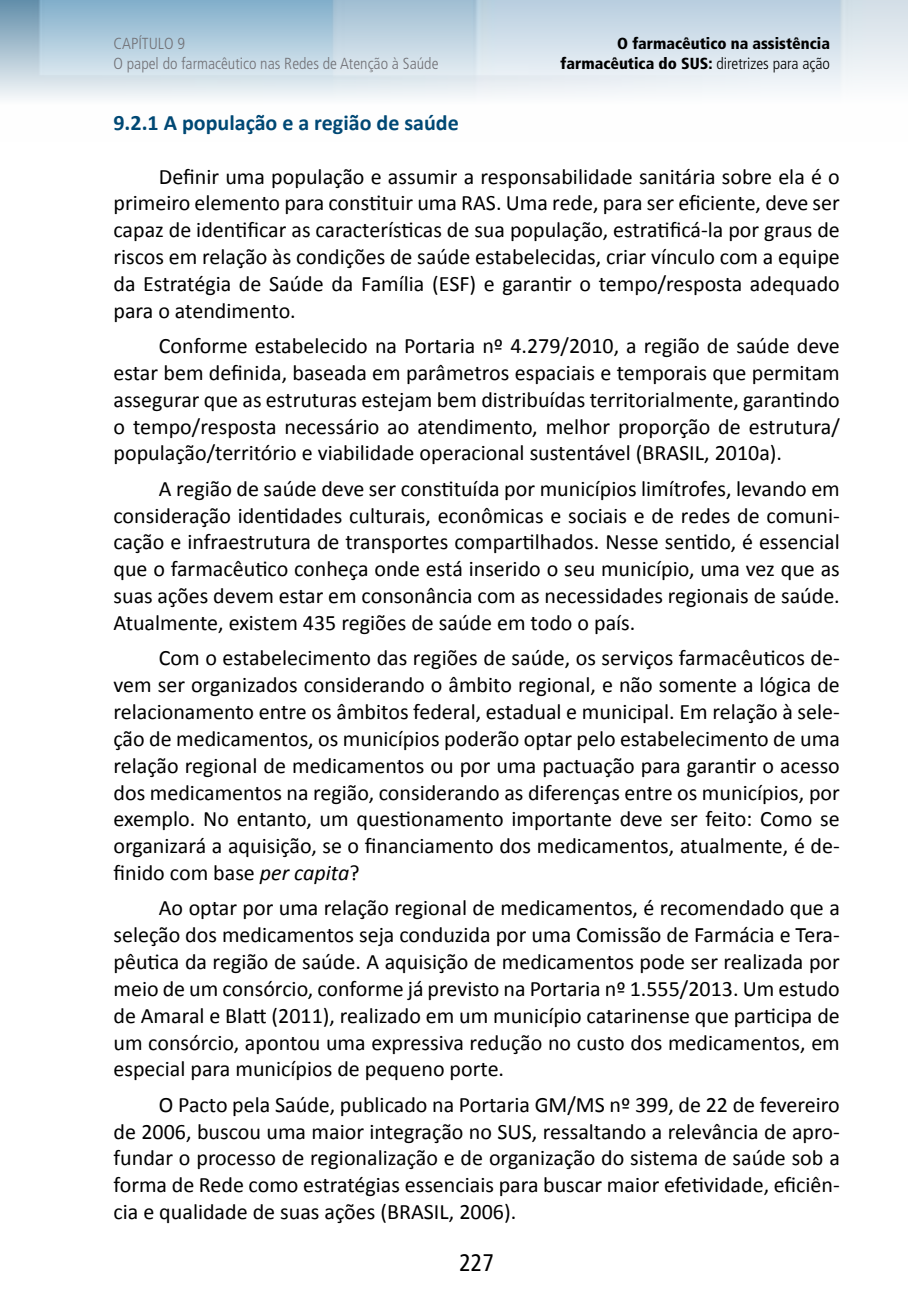
<style>
.page{position:relative;width:908px;height:1304px;background:#fff}
.page>*{position:absolute;margin:0;border:0;box-sizing:border-box;transform-origin:0 0}
.t1{font:condensed 24px "Frutiger";color:#000}
.t2{font:22px/26.8px "Calibri";color:#000;text-align:justify}
.t3{font:700 22px "Calibri";color:#004874}
.t4{font:900 condensed 16px/19.2px "Frutiger";color:#000;text-align:right}
.t5{font:300 condensed 16px/19.2px "Frutiger";color:#727277}
.s1{font-weight:300}
.s2{font-style:italic}
</style>
<div class="page">
<img style="left:0;top:0;width:907px;height:99px">
<p class="t5" style="left:113px;top:35px;width:326px">CAPÍTULO 9<br>O papel do farmacêutico nas Redes de Atenção à Saúde</p>
<p class="t4" style="left:560px;top:34px;width:271px">O farmacêutico na assistência farmacêutica do SUS: <span class="s1">diretrizes para ação</span></p>
<p class="t3" style="left:113px;top:107px;width:346px">9.2.1 A população e a região de saúde</p>
<p class="t2" style="left:113px;top:162px;width:727px;text-indent:45px">Definir uma população e assumir a responsabilidade sanitária sobre ela é o primeiro elemento para constituir uma RAS. Uma rede, para ser eficiente, deve ser capaz de identificar as características de sua população, estratificá-la por graus de riscos em relação às condições de saúde estabelecidas, criar vínculo com a equipe da Estratégia de Saúde da Família (ESF) e garantir o tempo/resposta adequado para o atendimento.</p>
<p class="t2" style="left:113px;top:332px;width:727px;text-indent:45px">Conforme estabelecido na Portaria nº 4.279/2010, a região de saúde deve estar bem definida, baseada em parâmetros espaciais e temporais que permitam assegurar que as estruturas estejam bem distribuídas territorialmente, garantindo o tempo/resposta necessário ao atendimento, melhor proporção de estrutura/ população/território e viabilidade operacional sustentável (BRASIL, 2010a).</p>
<p class="t2" style="left:113px;top:474px;width:727px;text-indent:45px">A região de saúde deve ser constituída por municípios limítrofes, levando em consideração identidades culturais, econômicas e sociais e de redes de comuni&shy;cação e infraestrutura de transportes compartilhados. Nesse sentido, é essencial que o farmacêutico conheça onde está inserido o seu município, uma vez que as suas ações devem estar em consonância com as necessidades regionais de saúde.<br>Atualmente, existem 435 regiões de saúde em todo o país.</p>
<p class="t2" style="left:113px;top:644px;width:727px;text-indent:45px">Com o estabelecimento das regiões de saúde, os serviços farmacêuticos de&shy;vem ser organizados considerando o âmbito regional, e não somente a lógica de relacionamento entre os âmbitos federal, estadual e municipal. Em relação à sele&shy;ção de medicamentos, os municípios poderão optar pelo estabelecimento de uma relação regional de medicamentos ou por uma pactuação para garantir o acesso dos medicamentos na região, considerando as diferenças entre os municípios, por exemplo. No entanto, um questionamento importante deve ser feito: Como se organizará a aquisição, se o financiamento dos medicamentos, atualmente, é de&shy;finido com base <span class="s2">per capita</span>?</p>
<p class="t2" style="left:113px;top:894px;width:727px;text-indent:45px">Ao optar por uma relação regional de medicamentos, é recomendado que a seleção dos medicamentos seja conduzida por uma Comissão de Farmácia e Tera&shy;pêutica da região de saúde. A aquisição de medicamentos pode ser realizada por meio de um consórcio, conforme já previsto na Portaria nº 1.555/2013. Um estudo de Amaral e Blatt (2011), realizado em um município catarinense que participa de um consórcio, apontou uma expressiva redução no custo dos medicamentos, em especial para municípios de pequeno porte.</p>
<p class="t2" style="left:113px;top:1090px;width:727px;text-indent:45px">O Pacto pela Saúde, publicado na Portaria GM/MS nº 399, de 22 de fevereiro de 2006, buscou uma maior integração no SUS, ressaltando a relevância de apro&shy;fundar o processo de regionalização e de organização do sistema de saúde sob a forma de Rede como estratégias essenciais para buscar maior efetividade, eficiên&shy;cia e qualidade de suas ações (BRASIL, 2006).</p>
<p class="t1" style="left:459px;top:1249px;width:36px">227</p>
</div>
